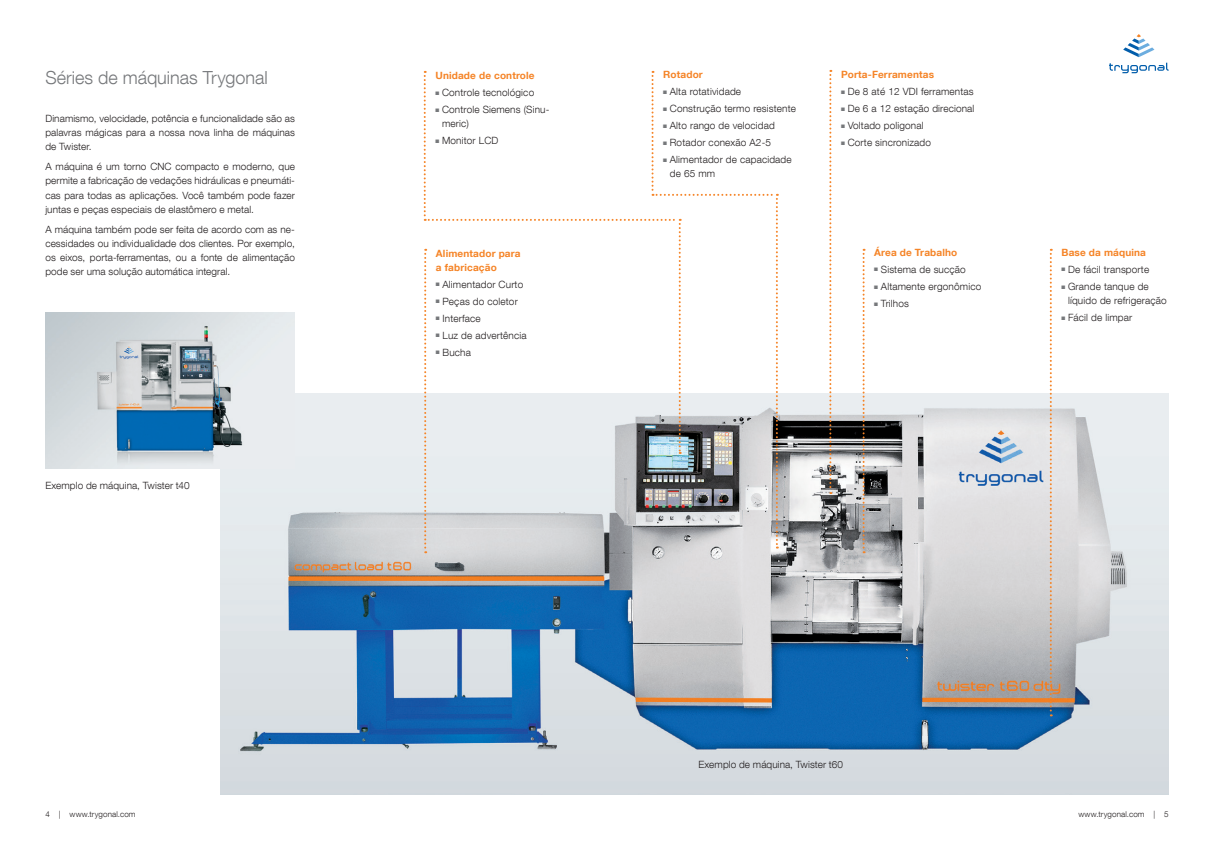
<style>
.page{position:relative;width:1214px;height:854px;background:#fff}
.page>*{position:absolute;margin:0;border:0;box-sizing:border-box;transform-origin:0 0}
.t1{font:300 18px "Helvetica Neue LT Com";color:#76787b}
.t2{font:300 10px/14.2px "Helvetica Neue LT Com";letter-spacing:.015em;color:#231f20;text-align:justify}
.t3{font:700 10px/14.2px "Helvetica Neue LT Com";letter-spacing:.015em;color:#f58427}
.t4{font:300 8px "Helvetica Neue LT Com";letter-spacing:.015em;color:#231f20}
.s1{color:#76787b}
</style>
<div class="page">
<img style="left:221px;top:394px;width:947px;height:399px">
<img style="left:45px;top:312px;width:250px;height:156px">
<svg style="left:1123px;top:34px;width:31px;height:23px"></svg>
<svg style="left:1109px;top:63px;width:59px;height:10px"></svg>
<svg style="left:829px;top:70px;width:2px;height:424px"></svg>
<svg style="left:1049px;top:249px;width:2px;height:467px"></svg>
<svg style="left:862px;top:249px;width:2px;height:304px"></svg>
<svg style="left:423px;top:71px;width:354px;height:482px"></svg>
<h1 class="t1" style="left:45px;top:66px;width:224px">Séries de máquinas Trygonal</h1>
<p class="t2" style="left:45px;top:111px;width:251px">Dinamismo, velocidade, potência e funcionalidade são as palavras mágicas para a nossa nova linha de máquinas de Twister.</p>
<p class="t2" style="left:45px;top:159px;width:251px">A máquina é um torno CNC compacto e moderno, que permite a fabricação de vedações hidráulicas e pneumáti&shy;cas para todas as aplicações. Você também pode fazer juntas e peças especiais de elastômero e metal.</p>
<p class="t2" style="left:45px;top:222px;width:251px">A máquina também pode ser feita de acordo com as ne&shy;cessidades ou individualidade dos clientes. Por exemplo, os eixos, porta-ferramentas, ou a fonte de alimentação pode ser uma solução automática integral.</p>
<p class="t2" style="left:45px;top:478px;width:146px">Exemplo de máquina, Twister t40</p>
<p class="t3" style="left:435px;top:68px;width:101px">Unidade de controle</p>
<p class="t2" style="left:435px;top:85px;width:100px"><span class="s1">■</span> Controle tecnológico</p>
<p class="t2" style="left:442px;top:102px;width:109px;text-indent:-7px"><span class="s1">■</span> Controle Siemens (Sinu&shy;meric)</p>
<p class="t2" style="left:435px;top:133px;width:64px"><span class="s1">■</span> Monitor LCD</p>
<p class="t3" style="left:436px;top:245px;width:86px">Alimentador para a fabricação</p>
<p class="t2" style="left:436px;top:277px;width:89px"><span class="s1">■</span> Alimentador Curto</p>
<p class="t2" style="left:436px;top:294px;width:83px"><span class="s1">■</span> Peças do coletor</p>
<p class="t2" style="left:436px;top:311px;width:46px"><span class="s1">■</span> Interface</p>
<p class="t2" style="left:436px;top:328px;width:92px"><span class="s1">■</span> Luz de advertência</p>
<p class="t2" style="left:436px;top:345px;width:36px"><span class="s1">■</span> Bucha</p>
<p class="t3" style="left:663px;top:67px;width:41px">Rotador</p>
<p class="t2" style="left:663px;top:84px;width:79px"><span class="s1">■</span> Alta rotatividade</p>
<p class="t2" style="left:663px;top:101px;width:134px"><span class="s1">■</span> Construção termo resistente</p>
<p class="t2" style="left:663px;top:118px;width:113px"><span class="s1">■</span> Alto rango de velocidad</p>
<p class="t2" style="left:663px;top:135px;width:109px"><span class="s1">■</span> Rotador conexão A2-5</p>
<p class="t2" style="left:669px;top:152px;width:123px;text-indent:-7px"><span class="s1">■</span> Alimentador de capacidade de 65 mm</p>
<p class="t3" style="left:841px;top:67px;width:94px">Porta-Ferramentas</p>
<p class="t2" style="left:841px;top:84px;width:134px"><span class="s1">■</span> De 8 até 12 VDI ferramentas</p>
<p class="t2" style="left:841px;top:101px;width:135px"><span class="s1">■</span> De 6 a 12 estação direcional</p>
<p class="t2" style="left:841px;top:118px;width:84px"><span class="s1">■</span> Voltado poligonal</p>
<p class="t2" style="left:841px;top:135px;width:91px"><span class="s1">■</span> Corte sincronizado</p>
<p class="t3" style="left:874px;top:245px;width:84px">Área de Trabalho</p>
<p class="t2" style="left:874px;top:262px;width:93px"><span class="s1">■</span> Sistema de sucção</p>
<p class="t2" style="left:874px;top:279px;width:108px"><span class="s1">■</span> Altamente ergonômico</p>
<p class="t2" style="left:874px;top:296px;width:36px"><span class="s1">■</span> Trilhos</p>
<p class="t3" style="left:1061px;top:245px;width:86px">Base da máquina</p>
<p class="t2" style="left:1061px;top:262px;width:89px"><span class="s1">■</span> De fácil transporte</p>
<p class="t2" style="left:1067px;top:279px;width:100px;text-indent:-7px"><span class="s1">■</span> Grande tanque de líquido de refrigeração</p>
<p class="t2" style="left:1061px;top:310px;width:72px"><span class="s1">■</span> Fácil de limpar</p>
<p class="t2" style="left:698px;top:757px;width:146px">Exemplo de máquina, Twister t60</p>
<p class="t4" style="left:45px;top:809px;width:92px">4 | www.trygonal.com</p>
<p class="t4" style="left:1078px;top:809px;width:92px">www.trygonal.com | 5</p>
</div>
